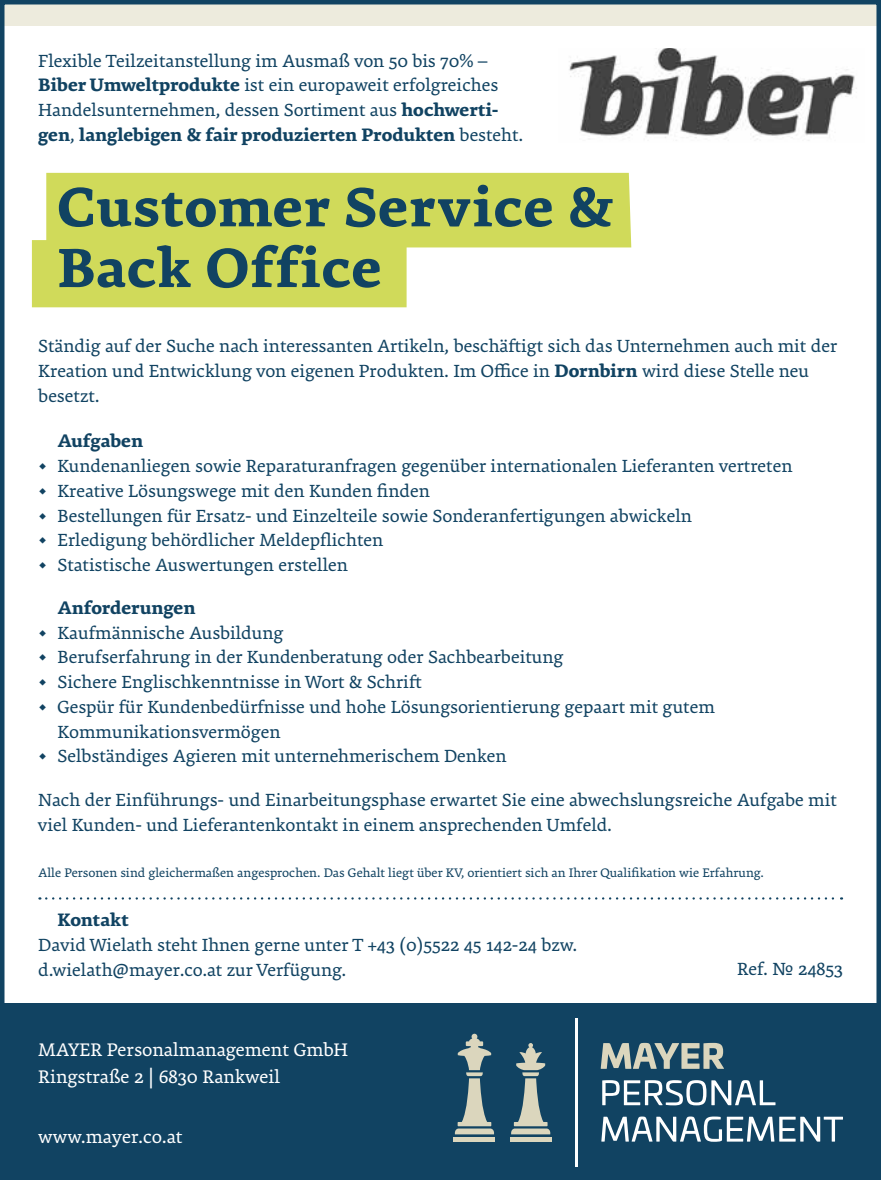
<style>
.page{position:relative;width:881px;height:1180px;background:#fff}
.page>*{position:absolute;margin:0;border:0;box-sizing:border-box;transform-origin:0 0}
.t1{font:700 58.5px/60.8px "Premiera";letter-spacing:.02em;color:#114362}
.t2{font:19.8px/27px "Premiera";color:#fff}
.t3{font:19.12px/24.8px "Premiera";color:#114362}
.t4{font:700 19.12px "Premiera";color:#114362}
.t5{font:13.5px "Premiera";color:#114362}
.s1{font-weight:700}
</style>
<div class="page">
<svg style="left:32px;top:173px;width:599px;height:134px;fill:#d0da5a"></svg>
<div style="left:0;top:1003px;width:880px;height:177px;background:#114362"></div>
<img style="left:569px;top:48px;width:288px;height:93px">
<svg style="left:46px;top:897px;width:795px;height:3px"></svg>
<div style="left:453px;top:1137px;width:42px;height:5px;background:#dbd6bd"></div>
<svg style="left:454px;top:1034px;width:40px;height:100px"></svg>
<div style="left:509px;top:1137px;width:42px;height:5px;background:#dbd6bd"></div>
<svg style="left:511px;top:1043px;width:39px;height:91px"></svg>
<hr style="left:575px;top:1018px;width:3px;height:148px;background:#fff">
<svg style="left:600px;top:1043px;width:123px;height:26px"></svg>
<svg style="left:602px;top:1080px;width:173px;height:25px"></svg>
<svg style="left:601px;top:1116px;width:241px;height:26px"></svg>
<svg style="left:0;top:0;width:880px;height:26px;background:#c5cdc7"></svg>
<p class="t3" style="left:38px;top:48px;width:486px">Flexible Teilzeitanstellung im Ausmaß von 50 bis 70% – <span class="s1">Biber Umweltprodukte</span> ist ein europaweit erfolgreiches Handelsunternehmen, dessen Sortiment aus <span class="s1">hochwerti&shy;gen</span>, <span class="s1">langlebigen &amp; fair produzierten Produkten</span> besteht.</p>
<h1 class="t1" style="left:57px;top:177px;width:557px">Customer Service &amp;<br>Back Office</h1>
<p class="t3" style="left:38px;top:334px;width:800px">Ständig auf der Suche nach interessanten Artikeln, beschäftigt sich das Unternehmen auch mit der<br>Kreation und Entwicklung von eigenen Produkten. Im Office in <span class="s1">Dornbirn</span> wird diese Stelle neu besetzt.</p>
<p class="t4" style="left:57px;top:429px;width:87px">Aufgaben</p>
<p class="t3" style="left:57px;top:454px;width:736px">Kundenanliegen sowie Reparaturanfragen gegenüber internationalen Lieferanten vertreten Kreative Lösungswege mit den Kunden finden<br>Bestellungen für Ersatz- und Einzelteile sowie Sonderanfertigungen abwickeln<br>Erledigung behördlicher Meldepflichten<br>Statistische Auswertungen erstellen</p>
<p class="t4" style="left:57px;top:595px;width:139px">Anforderungen</p>
<p class="t3" style="left:57px;top:620px;width:658px">Kaufmännische Ausbildung<br>Berufserfahrung in der Kundenberatung oder Sachbearbeitung<br>Sichere Englischkenntnisse in Wort &amp; Schrift<br>Gespür für Kundenbedürfnisse und hohe Lösungsorientierung gepaart mit gutem Kommunikationsvermögen<br>Selbständiges Agieren mit unternehmerischem Denken</p>
<p class="t3" style="left:38px;top:787px;width:799px">Nach der Einführungs- und Einarbeitungsphase erwartet Sie eine abwechslungsreiche Aufgabe mit viel Kunden- und Lieferantenkontakt in einem ansprechenden Umfeld.</p>
<p class="t5" style="left:38px;top:865px;width:726px">Alle Personen sind gleichermaßen angesprochen. Das Gehalt liegt über KV, orientiert sich an Ihrer Qualifikation wie Erfahrung.</p>
<p class="t4" style="left:57px;top:908px;width:73px">Kontakt</p>
<p class="t3" style="left:38px;top:933px;width:540px">David Wielath steht Ihnen gerne unter T +43 (0)5522 45 142-24 bzw. d.wielath@mayer.co.at zur Verfügung.</p>
<p class="t2" style="left:38px;top:1036px;width:311px">MAYER Personalmanagement GmbH<br>Ringstraße 2 | 6830 Rankweil</p>
<p class="t2" style="left:38px;top:1123px;width:146px">www.mayer.co.at</p>
<p class="t3" style="left:737px;top:957px;width:107px">Ref. № 24853</p>
</div>
